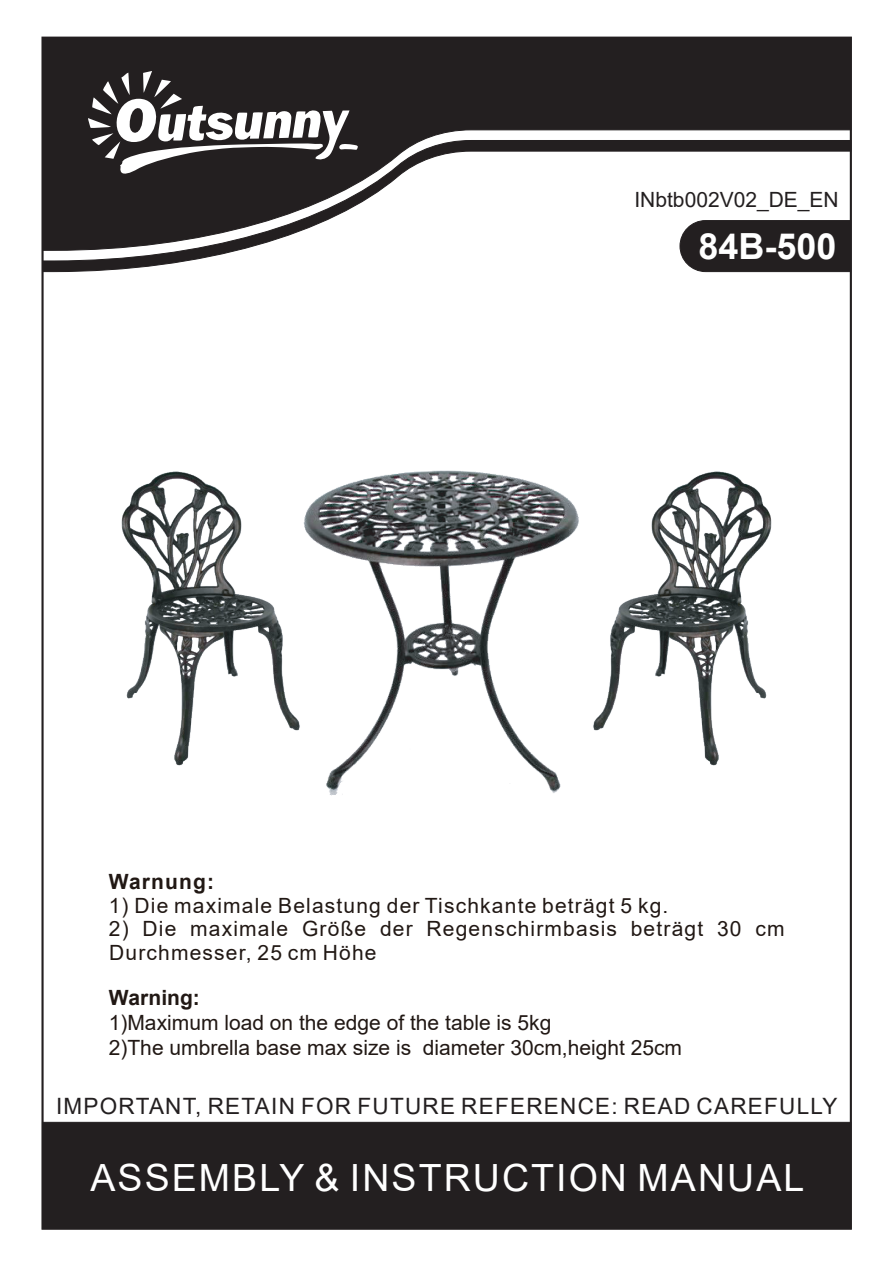
<style>
.page{position:relative;width:893px;height:1262px;background:#fff}
.page>*{position:absolute;margin:0;border:0;box-sizing:border-box;transform-origin:0 0}
.t1{font:37.5px "Arial";letter-spacing:.055em;color:#fff}
.t2{font:700 36px "Arial";color:#fff}
.t3{font:22.5px "Arial";letter-spacing:.055em;color:#231f20}
.t4{font:21px/23.4px "Arial";letter-spacing:.055em;color:#211814}
.t5{font:21px/25.2px "Arial";color:#211814}
.t6{font:21px "Arial";color:#231f20}
.t7{font:700 21px "Arial";letter-spacing:.055em;color:#211814}
.t8{font:700 21px "Arial";letter-spacing:.01em;color:#211814}
</style>
<div class="page">
<img style="left:121px;top:471px;width:179px;height:295px">
<img style="left:303px;top:470px;width:276px;height:326px">
<img style="left:593px;top:471px;width:179px;height:295px">
<div style="left:42px;top:1121px;width:809px;height:108px;background:#231f20;border:1px solid #231f20"></div>
<svg style="left:42px;top:37px;width:809px;height:103px"></svg>
<svg style="left:42px;top:140px;width:809px;height:132px"></svg>
<svg style="left:88px;top:69px;width:272px;height:109px"></svg>
<p class="t6" style="left:634px;top:185px;width:206px">INbtb002V02_DE_EN</p>
<h2 class="t2" style="left:698px;top:221px;width:140px">84B-500</h2>
<p class="t7" style="left:109px;top:867px;width:107px">Warnung:</p>
<p class="t4" style="left:109px;top:893px;width:561px">1) Die maximale Belastung der Tischkante beträgt 5 kg.</p>
<p class="t4" style="left:109px;top:917px;width:677px">2) Die maximale Größe der Regenschirmbasis beträgt 30 cm<br>Durchmesser, 25 cm Höhe</p>
<p class="t8" style="left:109px;top:982px;width:92px">Warning:</p>
<p class="t5" style="left:109px;top:1010px;width:575px">1)Maximum load on the edge of the table is 5kg<br>2)The umbrella base max size is diameter 30cm,height 25cm</p>
<p class="t3" style="left:56px;top:1090px;width:783px">IMPORTANT, RETAIN FOR FUTURE REFERENCE: READ CAREFULLY</p>
<h1 class="t1" style="left:90px;top:1152px;width:715px">ASSEMBLY &amp; INSTRUCTION MANUAL</h1>
</div>
